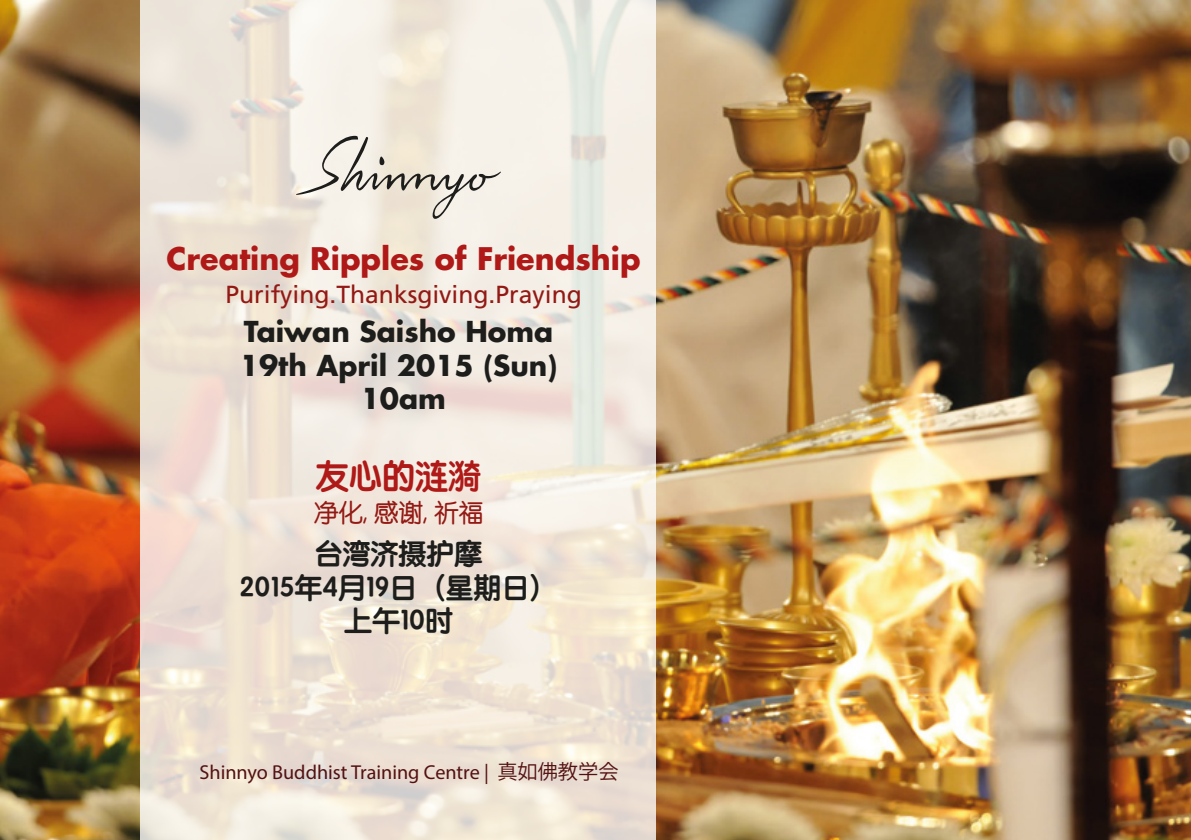
<style>
.page{position:relative;width:1191px;height:840px;background:#fff}
.page>*{position:absolute;margin:0;border:0;box-sizing:border-box;transform-origin:0 0}
.t1{font:33px "ST Yuanti SC Bold";color:#af1917}
.t2{font:700 30.2px "Futura Std";color:#af1917}
.t3{font:700 28px/33.6px "Futura Std";color:#1d1d1b;text-align:center}
.t4{font:28px/33.6px "ST Yuanti SC Bold";color:#1d1d1b;text-align:center}
.t5{font:24.6px "Frutiger LT Std";color:#931914}
.t6{font:24.6px "ST Yuanti SC Regular";color:#931914}
.t7{font:20.2px "Myriad Pro";color:#531111}
.s1{font-family:"Koz Go Pr 6 N"}
</style>
<div class="page">
<img style="left:0;top:0;width:1191px;height:839px">
<svg style="left:140px;top:0;width:516px;height:839px;background:#efe6da"></svg>
<svg style="left:296px;top:136px;width:205px;height:83px;background:#e1dbd1"></svg>
<p class="t2" style="left:166px;top:238px;width:476px">Creating Ripples of Friendship</p>
<p class="t5" style="left:225px;top:280px;width:358px">Purifying.Thanksgiving.Praying</p>
<p class="t3" style="left:240px;top:314px;width:319px">Taiwan Saisho Homa<br>19th April 2015 (Sun)<br>10am</p>
<p class="t1" style="left:316px;top:451px;width:167px">友心的涟漪</p>
<p class="t6" style="left:314px;top:494px;width:171px">净化, 感谢, 祈福</p>
<p class="t4" style="left:239px;top:535px;width:320px">台湾济摄护摩<br>2015年4月19日（星期日）上午10时</p>
<p class="t7" style="left:199px;top:759px;width:420px">Shinnyo Buddhist Training Centre | <span class="s1">真如佛教学会</span></p>
</div>
